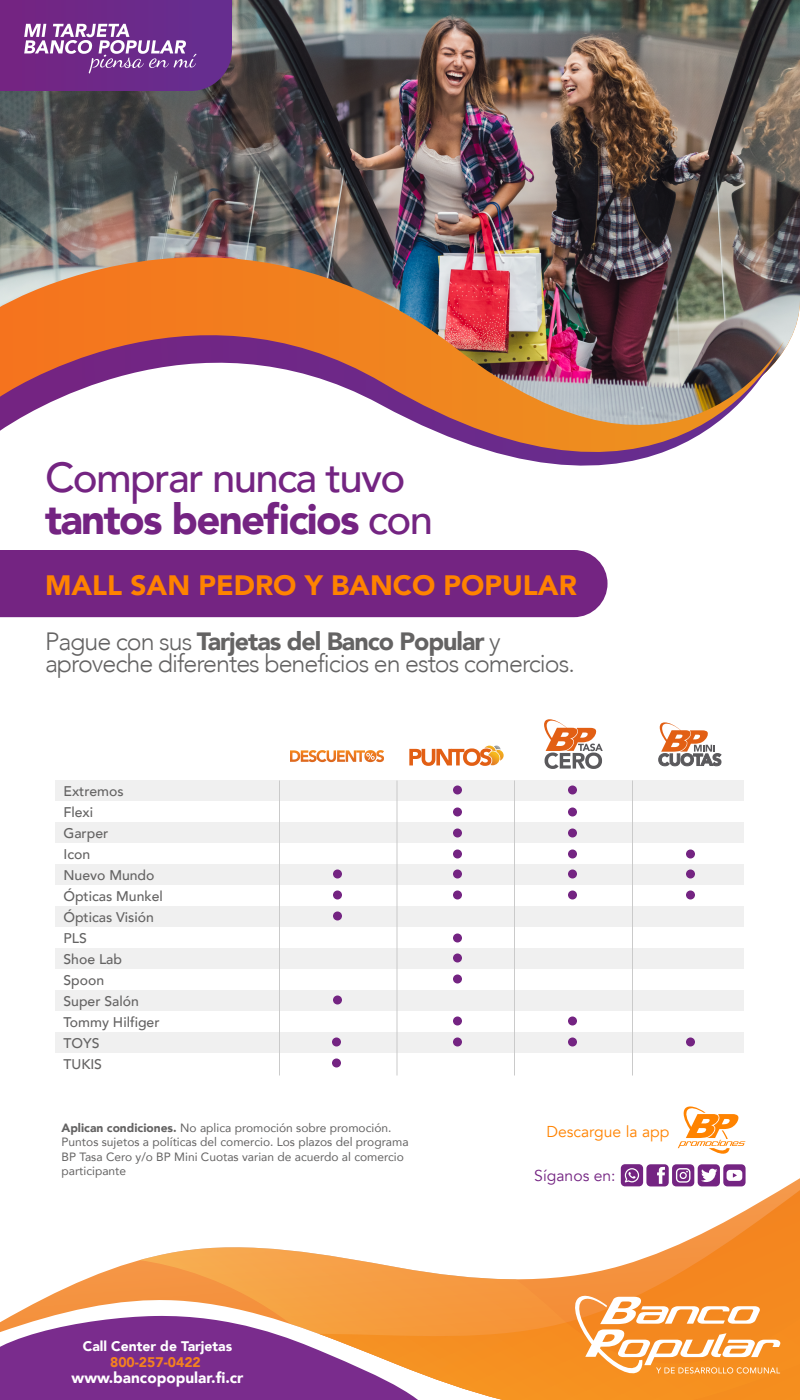
<style>
.page{position:relative;width:800px;height:1400px;background:#fff}
.page>*{position:absolute;margin:0;border:0;box-sizing:border-box;transform-origin:0 0}
.t1{font:500 42px/42px "Avenir";letter-spacing:-.04em;color:#742482}
.t2{font:900 28px "Avenir";color:#ff8300}
.t3{font:300 25px/22px "Avenir";letter-spacing:-.04em;color:#646363}
.t4{font:15.7px "Avenir";color:#ff8300}
.t5{font:15.7px "Avenir";color:#742482}
.t6{font:900 15.3px "Avenir";color:#fff}
.t7{font:500 14px/21px "Avenir";color:#646363}
.t8{font:900 13.9px "Avenir";color:#fff}
.t9{font:900 13.9px "Avenir";color:#f38120}
.t10{font:12px/14.4px "Avenir";color:#646363}
.s1{font-weight:900}
</style>
<div class="page">
<div style="left:56px;top:780px;width:688px;height:20px;background:#f0f0f0"></div>
<div style="left:56px;top:822px;width:688px;height:20px;background:#f0f0f0"></div>
<div style="left:56px;top:864px;width:688px;height:20px;background:#f0f0f0"></div>
<div style="left:56px;top:906px;width:688px;height:20px;background:#f0f0f0"></div>
<div style="left:56px;top:948px;width:688px;height:20px;background:#f0f0f0"></div>
<div style="left:56px;top:990px;width:688px;height:20px;background:#f0f0f0"></div>
<div style="left:56px;top:1032px;width:688px;height:20px;background:#f0f0f0"></div>
<hr style="left:279px;top:781px;width:1px;height:295px;background:#cacaca">
<hr style="left:397px;top:781px;width:1px;height:295px;background:#cacaca">
<hr style="left:514px;top:781px;width:1px;height:295px;background:#cacaca">
<hr style="left:632px;top:781px;width:1px;height:295px;background:#cacaca">
<img style="left:0;top:0;width:800px;height:350px">
<img style="left:0;top:257px;width:784px;height:209px">
<svg style="left:15px;top:1178px;width:785px;height:136px"></svg>
<svg style="left:319px;top:1190px;width:481px;height:57px"></svg>
<svg style="left:140px;top:1247px;width:660px;height:153px"></svg>
<svg style="left:0;top:1314px;width:440px;height:86px;background:#a15c8e"></svg>
<svg style="left:571px;top:1293px;width:209px;height:85px"></svg>
<svg style="left:678px;top:1106px;width:68px;height:48px"></svg>
<svg style="left:621px;top:1164px;width:125px;height:22px"></svg>
<svg style="left:409px;top:746px;width:95px;height:20px"></svg>
<svg style="left:290px;top:750px;width:94px;height:12px"></svg>
<svg style="left:544px;top:719px;width:59px;height:50px"></svg>
<svg style="left:658px;top:722px;width:64px;height:45px"></svg>
<div style="left:453px;top:786px;width:9px;height:8px;background:#742482;border-radius:50%"></div>
<div style="left:568px;top:786px;width:9px;height:8px;background:#742482;border-radius:50%"></div>
<div style="left:453px;top:808px;width:9px;height:8px;background:#742482;border-radius:50%"></div>
<div style="left:568px;top:808px;width:9px;height:8px;background:#742482;border-radius:50%"></div>
<div style="left:453px;top:850px;width:9px;height:8px;background:#742482;border-radius:50%"></div>
<div style="left:568px;top:850px;width:9px;height:8px;background:#742482;border-radius:50%"></div>
<div style="left:686px;top:850px;width:9px;height:8px;background:#742482;border-radius:50%"></div>
<div style="left:453px;top:870px;width:9px;height:8px;background:#742482;border-radius:50%"></div>
<div style="left:333px;top:870px;width:9px;height:8px;background:#742482;border-radius:50%"></div>
<div style="left:568px;top:870px;width:9px;height:8px;background:#742482;border-radius:50%"></div>
<div style="left:686px;top:870px;width:9px;height:8px;background:#742482;border-radius:50%"></div>
<div style="left:453px;top:890px;width:9px;height:10px;background:#742482;border-radius:50%"></div>
<div style="left:333px;top:890px;width:9px;height:10px;background:#742482;border-radius:50%"></div>
<div style="left:568px;top:890px;width:9px;height:10px;background:#742482;border-radius:50%"></div>
<div style="left:686px;top:890px;width:9px;height:10px;background:#742482;border-radius:50%"></div>
<div style="left:333px;top:912px;width:9px;height:8px;background:#742482;border-radius:50%"></div>
<div style="left:453px;top:934px;width:9px;height:8px;background:#742482;border-radius:50%"></div>
<div style="left:332px;top:1038px;width:9px;height:8px;background:#742482;border-radius:50%"></div>
<div style="left:453px;top:1038px;width:9px;height:8px;background:#742482;border-radius:50%"></div>
<div style="left:568px;top:1038px;width:9px;height:8px;background:#742482;border-radius:50%"></div>
<div style="left:686px;top:1038px;width:9px;height:8px;background:#742482;border-radius:50%"></div>
<div style="left:453px;top:828px;width:9px;height:10px;background:#742482;border-radius:50%"></div>
<div style="left:568px;top:828px;width:9px;height:10px;background:#742482;border-radius:50%"></div>
<div style="left:453px;top:954px;width:9px;height:8px;background:#742482;border-radius:50%"></div>
<div style="left:453px;top:974px;width:9px;height:10px;background:#742482;border-radius:50%"></div>
<div style="left:333px;top:996px;width:9px;height:8px;background:#742482;border-radius:50%"></div>
<div style="left:453px;top:1016px;width:9px;height:10px;background:#742482;border-radius:50%"></div>
<div style="left:568px;top:1016px;width:9px;height:10px;background:#742482;border-radius:50%"></div>
<div style="left:332px;top:1058px;width:9px;height:10px;background:#742482;border-radius:50%"></div>
<svg style="left:0;top:0;width:232px;height:91px;background:#793d92"></svg>
<div style="left:0;top:550px;width:608px;height:67px;background:#742482"></div>
<h1 class="t1" style="left:45px;top:454px;width:390px">Comprar nunca tuvo <span class="s1">tantos beneficios</span> con</h1>
<h2 class="t2" style="left:45px;top:561px;width:533px">MALL SAN PEDRO Y BANCO POPULAR</h2>
<h3 class="t3" style="left:45px;top:631px;width:531px">Pague con sus <span class="s1">Tarjetas del Banco Popular</span> y aproveche diferentes beneficios en estos comercios.</h3>
<p class="t7" style="left:63px;top:780px;width:101px">Extremos<br>Flexi<br>Garper<br>Icon<br>Nuevo Mundo<br>Ópticas Munkel<br>Ópticas Visión<br>PLS<br>Shoe Lab<br>Spoon<br>Super Salón<br>Tommy Hilfiger<br>TOYS<br>TUKIS</p>
<p class="t10" style="left:62px;top:1120px;width:349px"><span class="s1">Aplican condiciones.</span> No aplica promoción sobre promoción.<br>Puntos sujetos a políticas del comercio. Los plazos del programa BP Tasa Cero y/o BP Mini Cuotas varian de acuerdo al comercio participante</p>
<p class="t8" style="left:83px;top:1334px;width:151px">Call Center de Tarjetas</p>
<p class="t9" style="left:110px;top:1351px;width:92px">800-257-0422</p>
<p class="t6" style="left:72px;top:1365px;width:173px">www.bancopopular.fi.cr</p>
<h3 class="t4" style="left:546px;top:1123px;width:124px">Descargue la app</h3>
<h3 class="t5" style="left:534px;top:1166px;width:83px">Síganos en:</h3>
</div>
